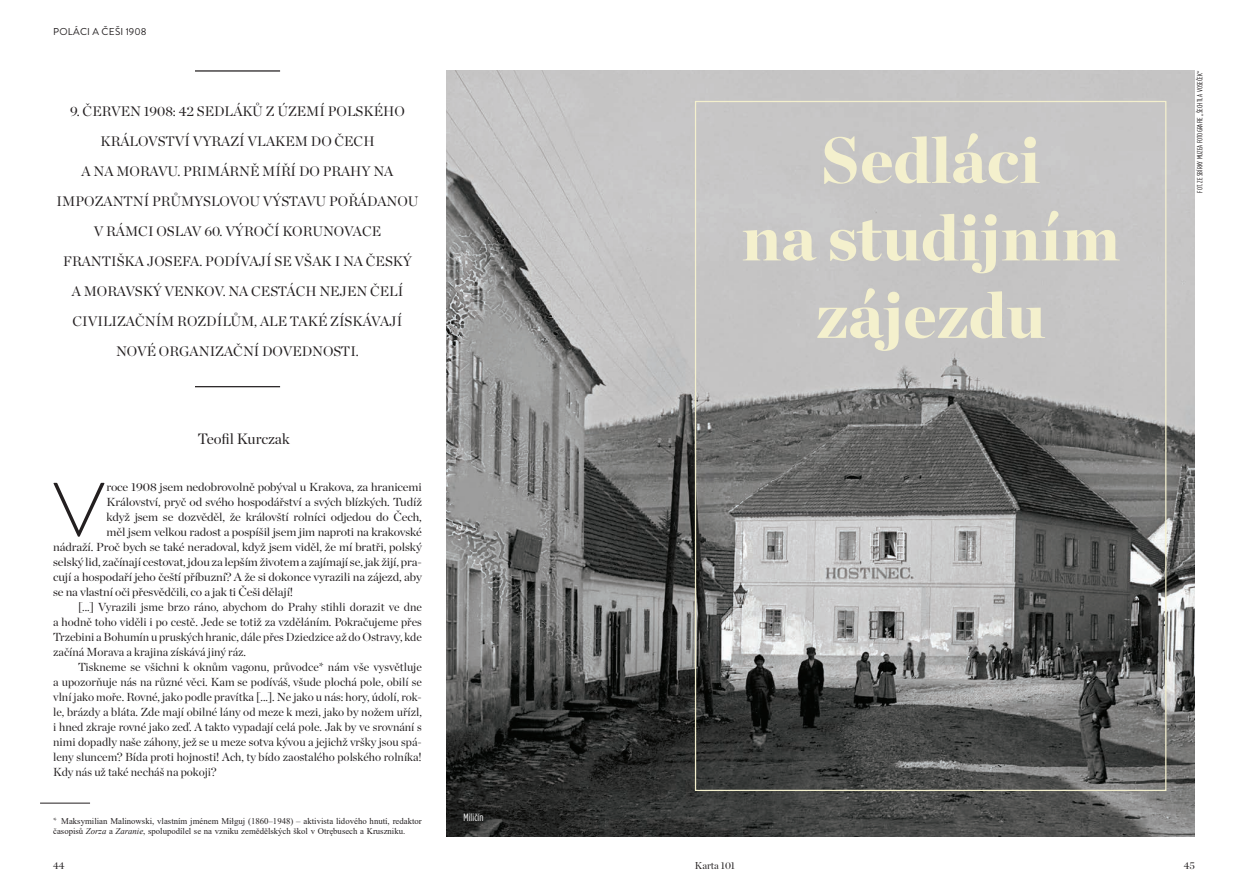
<style>
.page{position:relative;width:1248px;height:886px;background:#fff}
.page>*{position:absolute;margin:0;border:0;box-sizing:border-box;transform-origin:0 0}
.txt_szeryf_ini{font:300 75.88px "Brandon Grotesque";color:#231f20;scale:1.05 1}
.tyt_baza{font:900 65px/77.5px "Chronicle Display";color:#f4f0cd;text-align:center}
.autor{font:15px "Chronicle Display";color:#231f20}
.lead_wstempniak_baza{font:13.75px/30px "Chronicle Display";color:#231f20;text-align:center}
.txt_szeryf_wcięcie{font:11.62px/15px "Chronicle Display";color:#231f20;text-align:justify}
.txt_szeryf_ini-2{font:11.62px "Chronicle Display";letter-spacing:-.01em;color:#231f20;scale:1.05 1}
.fotopodpis{font:10.62px "Gotham Condensed";letter-spacing:.01em;color:#fff}
.t1{font:10px "Brandon Grotesque";letter-spacing:.02em;color:#231f20}
.spis_dział{font:10px "Chronicle Display";color:#231f20}
.przypis{font:8.75px/10.5px "Times New Roman";color:#231f20}
.fotocredit{font:7.5px "Gotham Condensed";letter-spacing:.01em;color:#231f20}
.s1{font-family:"Chronicle Display"}
.s2{font-style:italic}
</style>
<div class="page">
<img style="left:446px;top:71px;width:748px;height:765px">
<hr style="left:195px;top:70px;width:85px;height:2px;background:#231f20">
<hr style="left:195px;top:386px;width:85px;height:1px;background:#231f20">
<hr style="left:40px;top:803px;width:50px;height:1px;background:#231f20">
<p class="t1" style="left:53px;top:25px;width:95px">POLÁCI A ČEŠI 1908</p>
<p class="lead_wstempniak_baza" style="left:57px;top:95px;width:363px">9. ČERVEN 1908: 42 SEDLÁKŮ Z ÚZEMÍ POLSKÉHO KRÁLOVSTVÍ VYRAZÍ VLAKEM DO ČECH<br>A NA MORAVU. PRIMÁRNĚ MÍŘÍ DO PRAHY NA IMPOZANTNÍ PRŮMYSLOVOU VÝSTAVU POŘÁDANOU V RÁMCI OSLAV 60. VÝROČÍ KORUNOVACE FRANTIŠKA JOSEFA. PODÍVAJÍ SE VŠAK I NA ČESKÝ<br>A MORAVSKÝ VENKOV. NA CESTÁCH NEJEN ČELÍ CIVILIZAČNÍM ROZDÍLŮM, ALE TAKÉ ZÍSKÁVAJÍ NOVÉ ORGANIZAČNÍ DOVEDNOSTI.</p>
<p class="autor" style="left:198px;top:428px;width:93px">Teofil Kurczak</p>
<p class="txt_szeryf_ini" style="left:53px;top:458px;width:51px">V</p>
<p class="txt_szeryf_ini-2" style="left:106px;top:478px;width:302px">roce 1908 jsem nedobrovolně pobýval u Krakova, za hranicemi</p>
<p class="txt_szeryf_ini-2" style="left:106px;top:493px;width:302px">Království, pryč od svého hospodářství a svých blízkých. Tudíž</p>
<p class="txt_szeryf_ini-2" style="left:106px;top:508px;width:302px">když jsem se dozvěděl, že královští rolníci odjedou do Čech,</p>
<p class="txt_szeryf_ini-2" style="left:106px;top:523px;width:302px">měl jsem velkou radost a pospíšil jsem jim naproti na krakovské</p>
<p class="txt_szeryf_ini-2" style="left:53px;top:538px;width:352px">nádraží. Proč bych se také neradoval, když jsem viděl, že mí bratři, polský</p>
<p class="txt_szeryf_ini-2" style="left:53px;top:553px;width:352px">selský lid, začínají cestovat, jdou za lepším životem a zajímají se, jak žijí, pra-</p>
<p class="txt_szeryf_ini-2" style="left:53px;top:568px;width:352px">cují a hospodaří jeho čeští příbuzní? A že si dokonce vyrazili na zájezd, aby</p>
<p class="txt_szeryf_ini-2" style="left:53px;top:583px;width:230px">se na vlastní oči přesvědčili, co a jak ti Češi dělají!</p>
<p class="txt_szeryf_wcięcie" style="left:53px;top:598px;width:370px;text-indent:25px">[...] Vyrazili jsme brzo ráno, abychom do Prahy stihli dorazit ve dne a hodně toho viděli i po cestě. Jede se totiž za vzděláním. Pokračujeme přes Trzebini a Bohumín u pruských hranic, dále přes Dziedzice až do Ostravy, kde začíná Morava a krajina získává jiný ráz.</p>
<p class="txt_szeryf_wcięcie" style="left:53px;top:658px;width:370px;text-indent:25px">Tiskneme se všichni k oknům vagonu, průvodce* nám vše vysvětluje a upozorňuje nás na různé věci. Kam se podíváš, všude plochá pole, obilí se vlní jako moře. Rovné, jako podle pravítka [...]. Ne jako u nás: hory, údolí, rok&shy;le, brázdy a bláta. Zde mají obilné lány od meze k mezi, jako by nožem uřízl, i hned zkraje rovné jako zeď. A takto vypadají celá pole. Jak by ve srovnání s nimi dopadly naše záhony, jež se u meze sotva kývou a jejichž vršky jsou spá&shy;leny sluncem? Bída proti hojnosti! Ach, ty bído zaostalého polského rolníka!<br>Kdy nás už také necháš na pokoji?</p>
<p class="przypis" style="left:53px;top:815px;width:370px"><span class="s1">*</span> Maksymilian Malinowski, vlastním jménem Miłguj (1860–1948) – aktivista lidového hnutí, redaktor časopisů <span class="s2">Zorza</span> a <span class="s2">Zaranie</span>, spolupodílel se na vzniku zemědělských škol v Otrębusech a Kruszniku.</p>
<p class="fotopodpis" style="left:463px;top:811px;width:21px">Miličín</p>
<p class="tyt_baza" style="left:741px;top:117px;width:380px">Sedláci<br>na studijním zájezdu</p>
<p class="fotocredit" style="left:1195px;top:193px;width:123px;rotate:-90deg">FOT. ZE SBÍRKY MUZEA FOTOGRAFIE „ŠECHTL A VOSEČEK“</p>
<p class="spis_dział" style="left:53px;top:858px;width:13px">44</p>
<p class="spis_dział" style="left:694px;top:858px;width:42px">Karta 101</p>
<p class="spis_dział" style="left:1183px;top:858px;width:13px">45</p>
</div>
